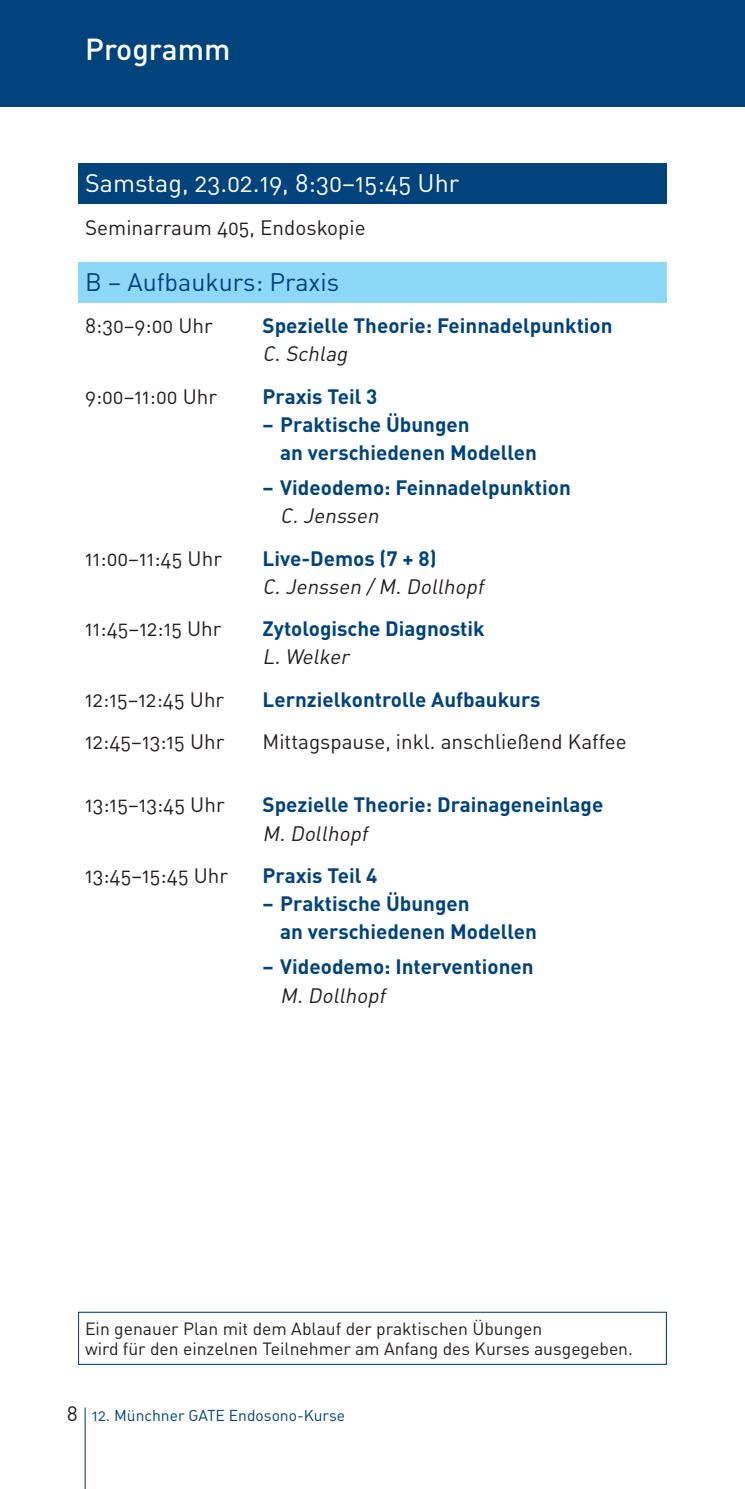
<style>
.page{position:relative;width:745px;height:1489px;background:#fff}
.page>*{position:absolute;margin:0;border:0;box-sizing:border-box;transform-origin:0 0}
.t1{font:500 30px "DIN";color:#fff}
.t2{font:25px "DIN Regular Alternate";color:#fff}
.t3{font:25px "DIN Regular Alternate";color:#01437c}
.t4{font:700 20.5px/28px "DIN";color:#01437c}
.t5{font:20.5px "DIN Regular Alternate";color:#231f20}
.t6{font:italic 20.5px "DIN Regular Alternate";color:#231f20}
.t7{font:17.5px/20px "DIN Regular Alternate";color:#231f20}
.t8{font:15.5px "DIN Regular Alternate";color:#01437c}
.s1{font-size:20.5px;color:#231f20}
</style>
<div class="page">
<div style="left:78px;top:163px;width:588px;height:41px;background:#01437c"></div>
<div style="left:78px;top:262px;width:588px;height:41px;background:#8dd7f7"></div>
<div style="left:0;top:0;width:744px;height:106px;background:#01437c"></div>
<hr style="left:85px;top:1407px;width:1px;height:81px;background:#01437c">
<div style="left:78px;top:1311px;width:588px;height:53px;border:1px solid #01437c"></div>
<h1 class="t1" style="left:85px;top:39px;width:147px">Programm</h1>
<p class="t2" style="left:85px;top:174px;width:375px">Samstag, 23.02.19, 8:30–15:45 Uhr</p>
<p class="t5" style="left:85px;top:220px;width:282px">Seminarraum 405, Endoskopie</p>
<p class="t3" style="left:85px;top:273px;width:255px">B – Aufbaukurs: Praxis</p>
<p class="t5" style="left:85px;top:318px;width:129px">8:30–9:00 Uhr</p>
<p class="t4" style="left:262px;top:313px;width:351px">Spezielle Theorie: Feinnadelpunktion</p>
<p class="t6" style="left:262px;top:346px;width:90px">C. Schlag</p>
<p class="t5" style="left:85px;top:389px;width:133px">9:00–11:00 Uhr</p>
<p class="t4" style="left:262px;top:384px;width:116px">Praxis Teil 3</p>
<p class="t4" style="left:280px;top:412px;width:258px;text-indent:-18px">– Praktische Übungen<br>an verschiedenen Modellen</p>
<p class="t4" style="left:262px;top:475px;width:310px">– Videodemo: Feinnadelpunktion</p>
<p class="t6" style="left:280px;top:508px;width:103px">C. Jenssen</p>
<p class="t5" style="left:85px;top:551px;width:138px">11:00–11:45 Uhr</p>
<p class="t4" style="left:262px;top:546px;width:175px">Live-Demos (7 + 8)</p>
<p class="t6" style="left:262px;top:579px;width:226px">C. Jenssen / M. Dollhopf</p>
<p class="t5" style="left:85px;top:621px;width:138px">11:45–12:15 Uhr</p>
<p class="t4" style="left:262px;top:616px;width:223px">Zytologische Diagnostik</p>
<p class="t6" style="left:262px;top:649px;width:92px">L. Welker</p>
<p class="t5" style="left:85px;top:692px;width:141px">12:15–12:45 Uhr</p>
<p class="t4" style="left:262px;top:687px;width:279px">Lernzielkontrolle Aufbaukurs</p>
<p class="t5" style="left:85px;top:734px;width:141px">12:45–13:15 Uhr</p>
<p class="t5" style="left:262px;top:734px;width:365px">Mittagspause, inkl. anschließend Kaffee</p>
<p class="t5" style="left:85px;top:797px;width:141px">13:15–13:45 Uhr</p>
<p class="t4" style="left:262px;top:792px;width:342px">Spezielle Theorie: Drainageneinlage</p>
<p class="t6" style="left:262px;top:825px;width:110px">M. Dollhopf</p>
<p class="t5" style="left:85px;top:868px;width:144px">13:45–15:45 Uhr</p>
<p class="t4" style="left:262px;top:863px;width:116px">Praxis Teil 4</p>
<p class="t4" style="left:280px;top:891px;width:258px;text-indent:-18px">– Praktische Übungen<br>an verschiedenen Modellen</p>
<p class="t4" style="left:262px;top:954px;width:272px">– Videodemo: Interventionen</p>
<p class="t6" style="left:280px;top:987px;width:110px">M. Dollhopf</p>
<p class="t7" style="left:85px;top:1320px;width:549px">Ein genauer Plan mit dem Ablauf der praktischen Übungen<br>wird für den einzelnen Teilnehmer am Anfang des Kurses ausgegeben.</p>
<p class="t8" style="left:67px;top:1409px;width:279px"><span class="s1">8</span> 12. Münchner GATE Endosono-Kurse</p>
</div>
